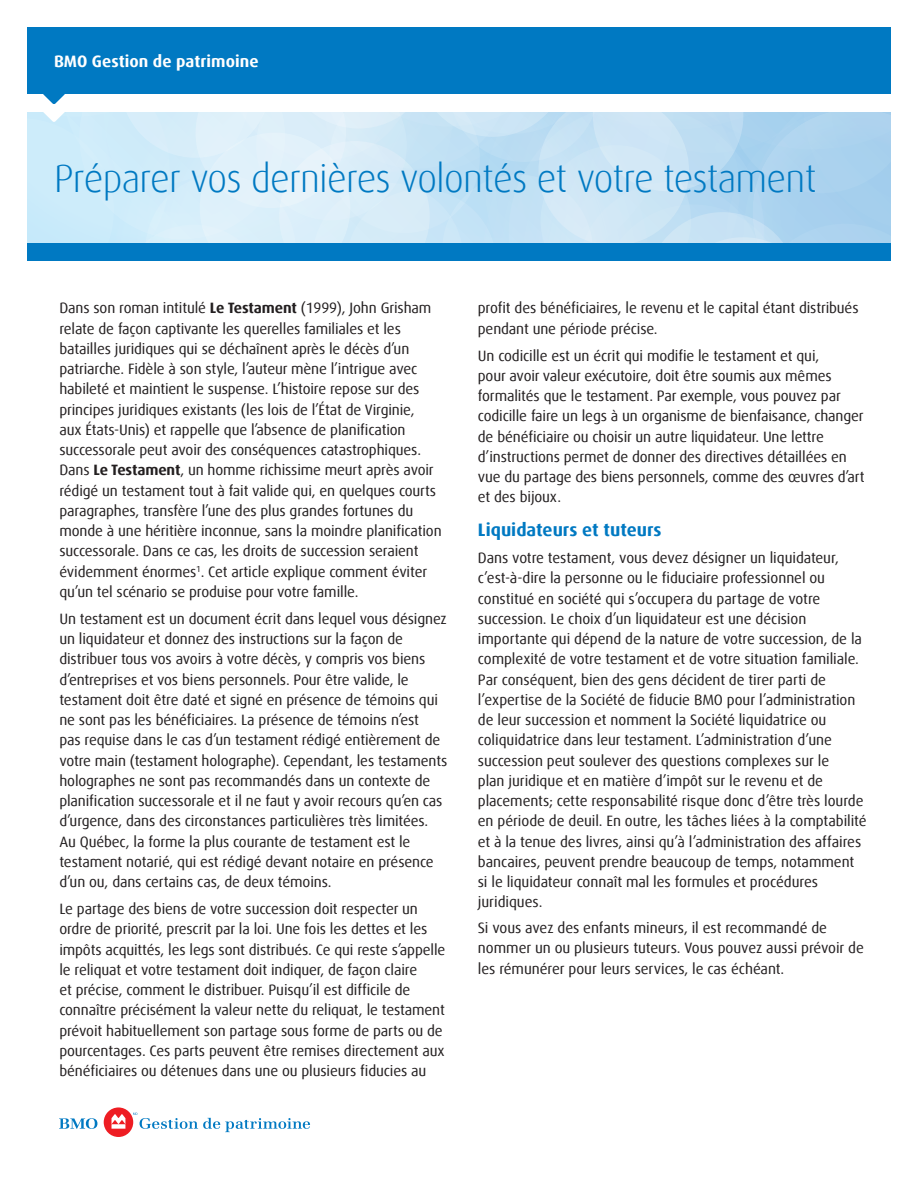
<style>
.page{position:relative;width:918px;height:1188px;background:#fff}
.page>*{position:absolute;margin:0;border:0;box-sizing:border-box;transform-origin:0 0}
.Cover_Title_Smaller{font:300 39px "Dax";letter-spacing:-.02em;color:#0079c2}
.Body_Copy{font:700 18px "Dax Offc Pro";color:#0079c2}
.Line_of_Business{font:700 16.5px "Dax Offc Pro";letter-spacing:.005em;color:#fff}
.Body_Copy-2{font:15px/20.2px "Dax Offc Pro";letter-spacing:-.01em;color:#231f20}
.s1{font-weight:700}
</style>
<div class="page">
<div style="left:27px;top:243px;width:864px;height:18px;background:#0079c2"></div>
<div style="left:104px;top:1107px;width:29px;height:30px;background:#ee1d23;border-radius:50%"></div>
<svg style="left:112px;top:1114px;width:13px;height:15px"></svg>
<svg style="left:59px;top:1118px;width:38px;height:11px"></svg>
<svg style="left:133px;top:1113px;width:177px;height:20px"></svg>
<div style="left:27px;top:27px;width:864px;height:67px;background:#0079c2"></div>
<svg style="left:27px;top:94px;width:864px;height:149px;background:#cfe7f6"></svg>
<p class="Line_of_Business" style="left:54px;top:51px;width:206px">BMO Gestion de patrimoine</p>
<p class="Cover_Title_Smaller" style="left:54px;top:158px;width:764px">Préparer vos dernières volontés et votre testament</p>
<p class="Body_Copy-2" style="left:59px;top:298px;width:384px">Dans son roman intitulé <span class="s1">Le Testament</span> (1999), John Grisham relate de façon captivante les querelles familiales et les batailles juridiques qui se déchaînent après le décès d’un patriarche. Fidèle à son style, l’auteur mène l’intrigue avec habileté et maintient le suspense. L’histoire repose sur des principes juridiques existants (les lois de l’État de Virginie,<br>aux États-Unis) et rappelle que l’absence de planification successorale peut avoir des conséquences catastrophiques.<br>Dans <span class="s1">Le Testament</span>, un homme richissime meurt après avoir rédigé un testament tout à fait valide qui, en quelques courts paragraphes, transfère l’une des plus grandes fortunes du monde à une héritière inconnue, sans la moindre planification successorale. Dans ce cas, les droits de succession seraient évidemment énormes<sup>1</sup>. Cet article explique comment éviter qu’un tel scénario se produise pour votre famille.</p>
<p class="Body_Copy-2" style="left:59px;top:609px;width:389px">Un testament est un document écrit dans lequel vous désignez un liquidateur et donnez des instructions sur la façon de distribuer tous vos avoirs à votre décès, y compris vos biens d’entreprises et vos biens personnels. Pour être valide, le testament doit être daté et signé en présence de témoins qui ne sont pas les bénéficiaires. La présence de témoins n’est<br>pas requise dans le cas d’un testament rédigé entièrement de votre main (testament holographe). Cependant, les testaments holographes ne sont pas recommandés dans un contexte de planification successorale et il ne faut y avoir recours qu’en cas d’urgence, dans des circonstances particulières très limitées.<br>Au Québec, la forme la plus courante de testament est le testament notarié, qui est rédigé devant notaire en présence d’un ou, dans certains cas, de deux témoins.</p>
<p class="Body_Copy-2" style="left:59px;top:899px;width:388px">Le partage des biens de votre succession doit respecter un ordre de priorité, prescrit par la loi. Une fois les dettes et les impôts acquittés, les legs sont distribués. Ce qui reste s’appelle le reliquat et votre testament doit indiquer, de façon claire<br>et précise, comment le distribuer. Puisqu’il est difficile de connaître précisément la valeur nette du reliquat, le testament prévoit habituellement son partage sous forme de parts ou de pourcentages. Ces parts peuvent être remises directement aux bénéficiaires ou détenues dans une ou plusieurs fiducies au</p>
<p class="Body_Copy-2" style="left:478px;top:298px;width:382px">profit des bénéficiaires, le revenu et le capital étant distribués pendant une période précise.</p>
<p class="Body_Copy-2" style="left:478px;top:345px;width:388px">Un codicille est un écrit qui modifie le testament et qui,<br>pour avoir valeur exécutoire, doit être soumis aux mêmes formalités que le testament. Par exemple, vous pouvez par codicille faire un legs à un organisme de bienfaisance, changer de bénéficiaire ou choisir un autre liquidateur. Une lettre d’instructions permet de donner des directives détaillées en vue du partage des biens personnels, comme des œuvres d’art et des bijoux.</p>
<p class="Body_Copy" style="left:478px;top:518px;width:185px">Liquidateurs et tuteurs</p>
<p class="Body_Copy-2" style="left:478px;top:548px;width:390px">Dans votre testament, vous devez désigner un liquidateur, c’est-à-dire la personne ou le fiduciaire professionnel ou constitué en société qui s’occupera du partage de votre succession. Le choix d’un liquidateur est une décision importante qui dépend de la nature de votre succession, de la complexité de votre testament et de votre situation familiale.<br>Par conséquent, bien des gens décident de tirer parti de l’expertise de la Société de fiducie BMO pour l’administration de leur succession et nomment la Société liquidatrice ou coliquidatrice dans leur testament. L’administration d’une succession peut soulever des questions complexes sur le<br>plan juridique et en matière d’impôt sur le revenu et de placements; cette responsabilité risque donc d’être très lourde en période de deuil. En outre, les tâches liées à la comptabilité et à la tenue des livres, ainsi qu’à l’administration des affaires bancaires, peuvent prendre beaucoup de temps, notamment si le liquidateur connaît mal les formules et procédures juridiques.</p>
<p class="Body_Copy-2" style="left:478px;top:918px;width:388px">Si vous avez des enfants mineurs, il est recommandé de nommer un ou plusieurs tuteurs. Vous pouvez aussi prévoir de les rémunérer pour leurs services, le cas échéant.</p>
</div>
